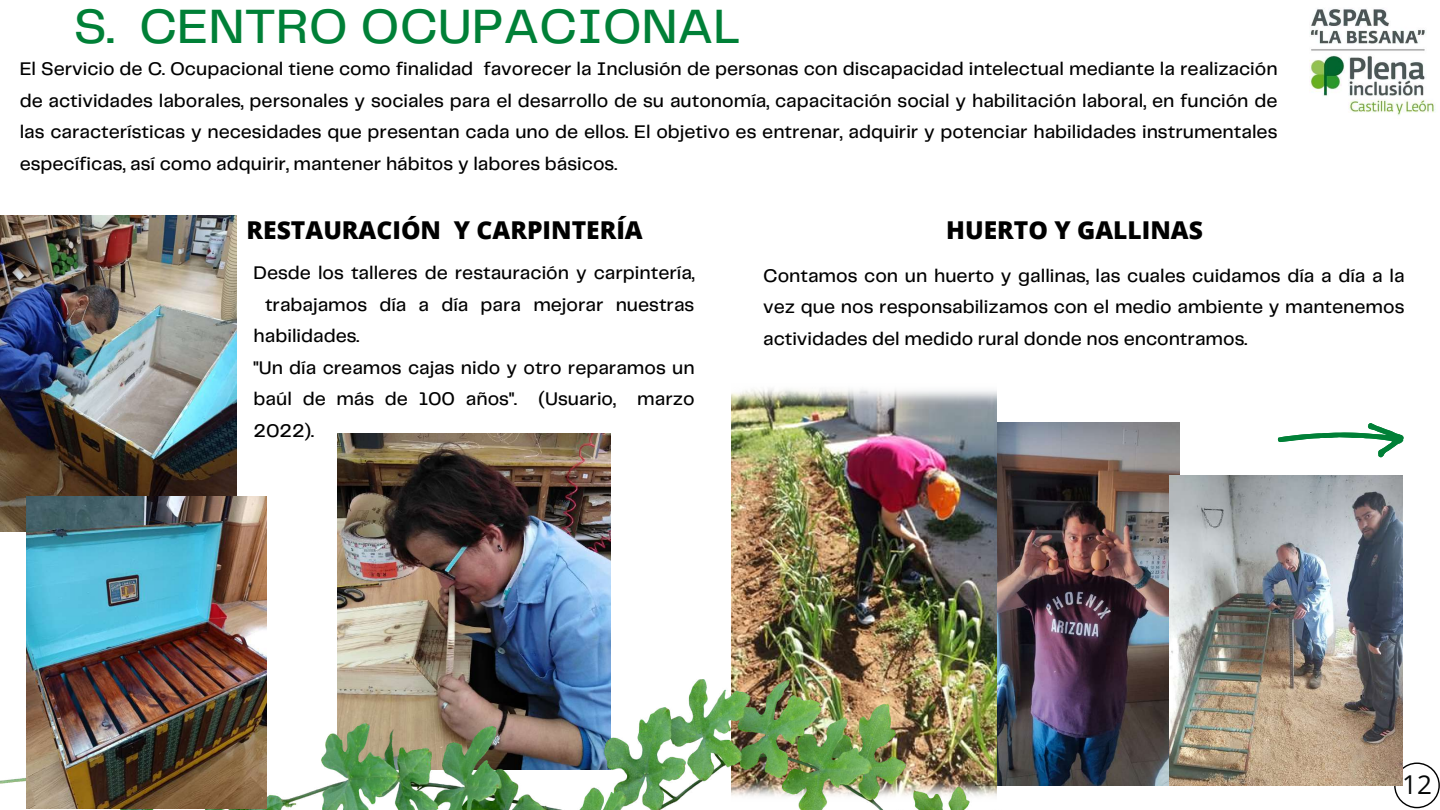
<style>
.page{position:relative;width:1440px;height:810px;background:#fff}
.page>*{position:absolute;margin:0;border:0;box-sizing:border-box;transform-origin:0 0}
.t1{font:500 50px "Telegraf";color:#008037}
.t2{font:26px "Open Sans";color:#040606}
.t3{font:800 24.6px "Open Sans";color:#000}
.t4{font:500 19px/31.5px "Telegraf";color:#000;text-align:justify}
</style>
<div class="page">
<svg style="left:1394px;top:763px;width:46px;height:45px"></svg>
<img style="left:338px;top:433px;width:273px;height:246px">
<svg style="left:1278px;top:423px;width:126px;height:34px"></svg>
<img style="left:1309px;top:9px;width:126px;height:106px">
<img style="left:997px;top:423px;width:183px;height:362px">
<img style="left:732px;top:388px;width:265px;height:291px">
<img style="left:1170px;top:475px;width:232px;height:311px">
<img style="left:0;top:679px;width:1031px;height:131px">
<img style="left:0;top:216px;width:236px;height:315px">
<img style="left:27px;top:496px;width:239px;height:312px">
<h1 class="t1" style="left:74px;top:5px;width:667px">S. CENTRO OCUPACIONAL</h1>
<p class="t4" style="left:20px;top:54px;width:1260px">El Servicio de C. Ocupacional tiene como finalidad favorecer la Inclusión de personas con discapacidad intelectual mediante la realización de actividades laborales, personales y sociales para el desarrollo de su autonomía, capacitación social y habilitación laboral, en función de las características y necesidades que presentan cada uno de ellos. El objetivo es entrenar, adquirir y potenciar habilidades instrumentales específicas, así como adquirir, mantener hábitos y labores básicos.</p>
<p class="t3" style="left:247px;top:213px;width:398px">RESTAURACIÓN Y CARPINTERÍA</p>
<p class="t4" style="left:254px;top:258px;width:443px">Desde los talleres de restauración y carpintería,</p>
<p class="t4" style="left:265px;top:290px;width:431px">trabajamos día a día para mejorar nuestras</p>
<p class="t4" style="left:254px;top:321px;width:107px">habilidades.</p>
<p class="t4" style="left:254px;top:353px;width:443px">"Un día creamos cajas nido y otro reparamos un</p>
<p class="t4" style="left:254px;top:384px;width:443px">baúl de más de 100 años". (Usuario, marzo</p>
<p class="t4" style="left:254px;top:416px;width:62px">2022).</p>
<p class="t3" style="left:946px;top:213px;width:258px">HUERTO Y GALLINAS</p>
<p class="t4" style="left:763px;top:261px;width:643px">Contamos con un huerto y gallinas, las cuales cuidamos día a día a la vez que nos responsabilizamos con el medio ambiente y mantenemos actividades del medido rural donde nos encontramos.</p>
<h2 class="t2" style="left:1402px;top:767px;width:31px">12</h2>
</div>
